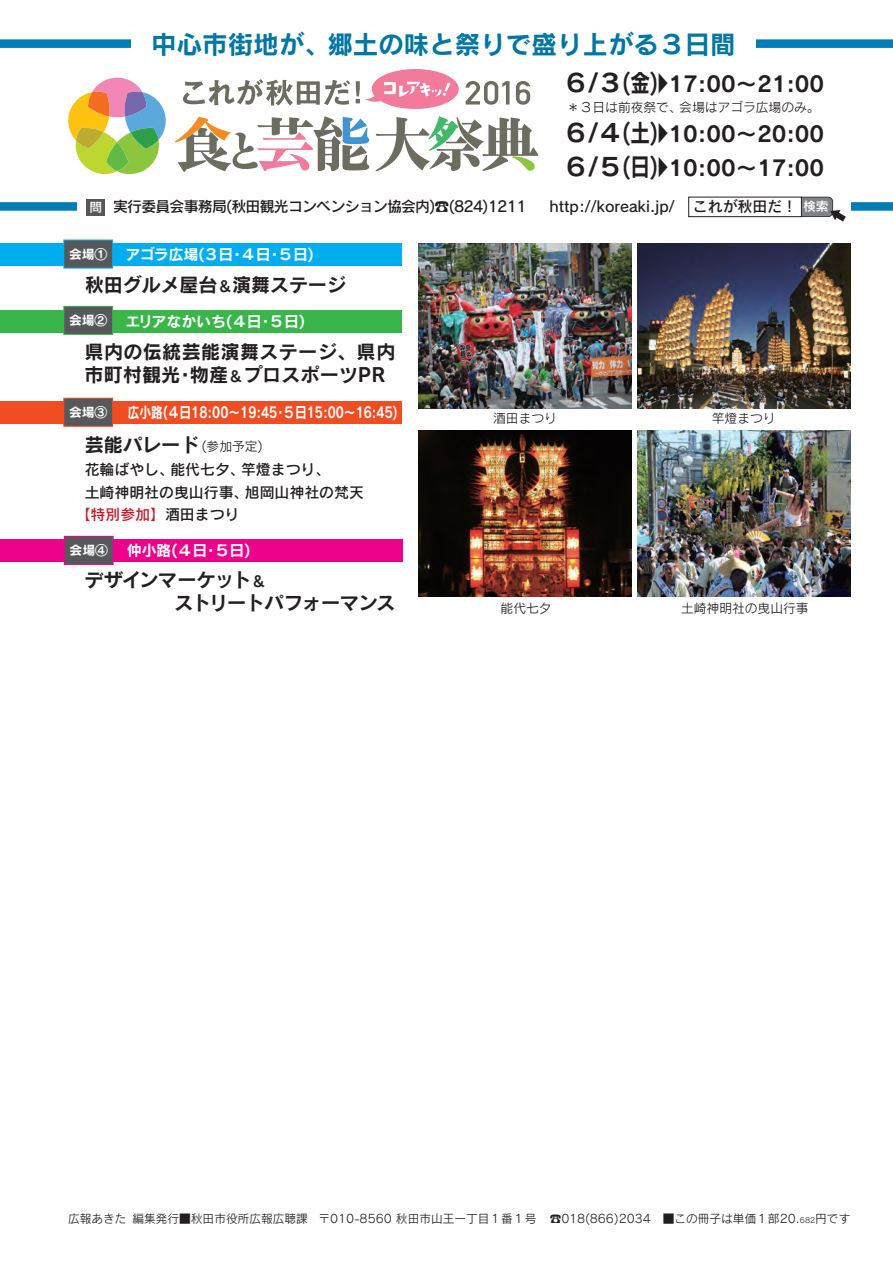
<style>
.page{position:relative;width:893px;height:1263px;background:#fff}
.page>*{position:absolute;margin:0;border:0;box-sizing:border-box;transform-origin:0 0}
.t1{font:25.5px "Rodin CID B";color:#0076a3}
.t2{font:24.45px "Rodin CID B";color:#231f20}
.t3{font:21.3px "Rodin CID B";color:#231f20}
.t4{font:19.2px/23px "Rodin CID B";color:#231f20}
.t5{font:19.2px/23px "Rodin CID B";letter-spacing:-.05em;color:#231f20}
.t6{font:14.85px/22.5px "Rodin CID DB";color:#231f20}
.t7{font:14.85px "Rodin CID B";color:#fff}
.t8{font:14.85px "Rodin CID DB";letter-spacing:-.05em;color:#231f20}
.t9{font:14.85px "Rodin CID B";color:#fff;scale:.79 1}
.t10{font:14.85px "Rodin CID B";color:#231f20}
.t11{font:12.75px "Rodin CID M";color:#231f20}
.t12{font:12.75px "Rodin CID B";color:#fff}
.t13{font:12.75px "Rodin CID DB";color:#fff}
.t14{font:11.7px "Rodin CID M";color:#231f20}
.s1{font-family:"Osaka"}
.s2{color:#c51c2b}
.s3{font-size:7.5px}
</style>
<div class="page">
<svg style="left:175px;top:116px;width:194px;height:56px"></svg>
<svg style="left:375px;top:116px;width:163px;height:55px"></svg>
<svg style="left:183px;top:69px;width:276px;height:40px"></svg>
<svg style="left:465px;top:81px;width:44px;height:24px"></svg>
<svg style="left:516px;top:81px;width:14px;height:24px"></svg>
<svg style="left:68px;top:78px;width:98px;height:97px"></svg>
<div style="left:111px;top:243px;width:291px;height:23px;background:#00aeef"></div>
<div style="left:0;top:39px;width:892px;height:9px;background:#007cb6"></div>
<div style="left:0;top:202px;width:892px;height:9px;background:#007cb6"></div>
<div style="left:131px;top:32px;width:625px;height:29px;background:#fff"></div>
<img style="left:418px;top:431px;width:213px;height:165px">
<div style="left:77px;top:192px;width:773px;height:27px;background:#fff"></div>
<div style="left:86px;top:199px;width:19px;height:17px;background:#57585a"></div>
<div style="left:0;top:243px;width:83px;height:23px;background:#00aeef"></div>
<div style="left:111px;top:310px;width:291px;height:23px;background:#3ab54a"></div>
<div style="left:0;top:310px;width:85px;height:23px;background:#3ab54a"></div>
<div style="left:113px;top:402px;width:289px;height:22px;background:#f04d22"></div>
<div style="left:0;top:401px;width:85px;height:23px;background:#f04d22"></div>
<div style="left:112px;top:540px;width:290px;height:22px;background:#ed028c"></div>
<div style="left:0;top:539px;width:85px;height:23px;background:#ed028c"></div>
<img style="left:637px;top:431px;width:213px;height:165px">
<img style="left:418px;top:243px;width:213px;height:166px">
<img style="left:637px;top:243px;width:213px;height:166px">
<div style="left:797px;top:197px;width:35px;height:20px;background:#808285;border-radius:5px"></div>
<div style="left:797px;top:197px;width:36px;height:20px;border:2px solid #231f20;border-radius:5px"></div>
<svg style="left:830px;top:210px;width:15px;height:11px"></svg>
<div style="left:688px;top:197px;width:113px;height:20px;background:#fff"></div>
<div style="left:688px;top:197px;width:113px;height:20px;border:1px solid #231f20"></div>
<div style="left:64px;top:307px;width:48px;height:27px;background:#57585a"></div>
<div style="left:63px;top:306px;width:50px;height:29px;border:1px solid #3ab54a"></div>
<div style="left:64px;top:399px;width:48px;height:27px;background:#57585a"></div>
<div style="left:63px;top:398px;width:50px;height:29px;border:1px solid #f04d22"></div>
<div style="left:65px;top:537px;width:48px;height:27px;background:#57585a"></div>
<div style="left:64px;top:536px;width:49px;height:29px;border:1px solid #ed028c"></div>
<div style="left:64px;top:240px;width:48px;height:28px;background:#57585a"></div>
<div style="left:63px;top:240px;width:50px;height:29px;border:1px solid #00aeef"></div>
<h1 class="t1" style="left:151px;top:35px;width:586px">中心市街地が、郷土の味と祭りで盛り上がる３日間</h1>
<h2 class="t2" style="left:564px;top:74px;width:106px">６/３金( ◆)</h2>
<h3 class="t3" style="left:668px;top:76px;width:157px">17:00~21:00</h3>
<p class="t11" style="left:679px;top:103px;width:142px">会場はアゴラ広場のみ。</p>
<p class="t11" style="left:567px;top:103px;width:116px">＊３日は前夜祭で、</p>
<h2 class="t2" style="left:564px;top:124px;width:106px">６/４土( ◆)</h2>
<h3 class="t3" style="left:668px;top:126px;width:157px">10:00~20:00</h3>
<p class="t13" style="left:89px;top:202px;width:14px">問</p>
<p class="t8" style="left:113px;top:201px;width:415px">実行委員会事務局(秋田観光コンベンション協会内)<span class="s1">☎</span>(824)1211</p>
<p class="t7" style="left:125px;top:249px;width:190px">アゴラ広場３( 日４･ 日５･ 日(</p>
<h3 class="t4" style="left:232px;top:276px;width:115px">演舞ステージ</h3>
<p class="t12" style="left:69px;top:249px;width:36px">会場1</p>
<h3 class="t4" style="left:85px;top:276px;width:134px">秋田グルメ屋台</h3>
<p class="t10" style="left:217px;top:281px;width:16px">＆</p>
<p class="t12" style="left:69px;top:316px;width:36px">会場2</p>
<p class="t7" style="left:125px;top:316px;width:181px">エリアなかいち４( 日５･ 日(</p>
<h3 class="t4" style="left:243px;top:343px;width:154px;text-indent:-158px">県内の伝統芸能演舞ステージ、県内プロスポーツPR</h3>
<h3 class="t4" style="left:85px;top:366px;width:145px">市町村観光･物産</h3>
<p class="t10" style="left:228px;top:371px;width:16px">＆</p>
<h2 class="t2" style="left:564px;top:157px;width:106px">６/５日( ◆)</h2>
<h3 class="t3" style="left:668px;top:160px;width:157px">10:00~17:00</h3>
<p class="t6" style="left:549px;top:197px;width:127px">http://koreaki.jp/</p>
<p class="t6" style="left:693px;top:198px;width:106px">これが秋田だ！</p>
<p class="t13" style="left:803px;top:202px;width:27px">検索</p>
<p class="t12" style="left:69px;top:407px;width:36px">会場3</p>
<p class="t9" style="left:128px;top:407px;width:343px">広小路４( 日18:00～19:45 ５･ 日15:00~16:45(</p>
<h3 class="t4" style="left:85px;top:436px;width:116px">芸能パレード</h3>
<p class="t11" style="left:201px;top:441px;width:63px">(参加予定(</p>
<p class="t6" style="left:85px;top:460px;width:91px">花輪ばやし、</p>
<p class="t6" style="left:241px;top:460px;width:91px">竿燈まつり、</p>
<p class="t6" style="left:170px;top:460px;width:76px">能代七夕、</p>
<p class="t6" style="left:76px;top:483px;width:174px;text-indent:9px">土崎神明社の曳山行事、<span class="s2">【特別参加】</span>酒田まつり</p>
<p class="t6" style="left:245px;top:483px;width:121px">旭岡山神社の梵天</p>
<p class="t12" style="left:70px;top:546px;width:36px">会場4</p>
<p class="t7" style="left:127px;top:545px;width:125px">仲小路４( 日５･ 日(</p>
<h3 class="t5" style="left:175px;top:571px;width:222px;text-indent:-90px">デザインマーケット<br>ストリートパフォーマンス</h3>
<p class="t10" style="left:251px;top:576px;width:16px">&amp;</p>
<p class="t11" style="left:493px;top:414px;width:65px">酒田まつり</p>
<p class="t11" style="left:500px;top:603px;width:53px">能代七夕</p>
<p class="t11" style="left:711px;top:414px;width:65px">竿燈まつり</p>
<p class="t11" style="left:681px;top:603px;width:129px">土崎神明社の曳山行事</p>
<p class="t14" style="left:132px;top:1214px;width:177px">編集発行■秋田市役所広報広聴課</p>
<p class="t14" style="left:124px;top:1214px;width:13px">　</p>
<p class="t14" style="left:68px;top:1214px;width:60px">広報あきた</p>
<p class="t14" style="left:318px;top:1214px;width:219px">〒010-8560 秋田市山王一丁目１番１号</p>
<p class="t14" style="left:550px;top:1214px;width:302px"><span class="s1">☎</span>018(866)2034　■この冊子は単価１部20.<span class="s3">682</span>円です</p>
</div>
